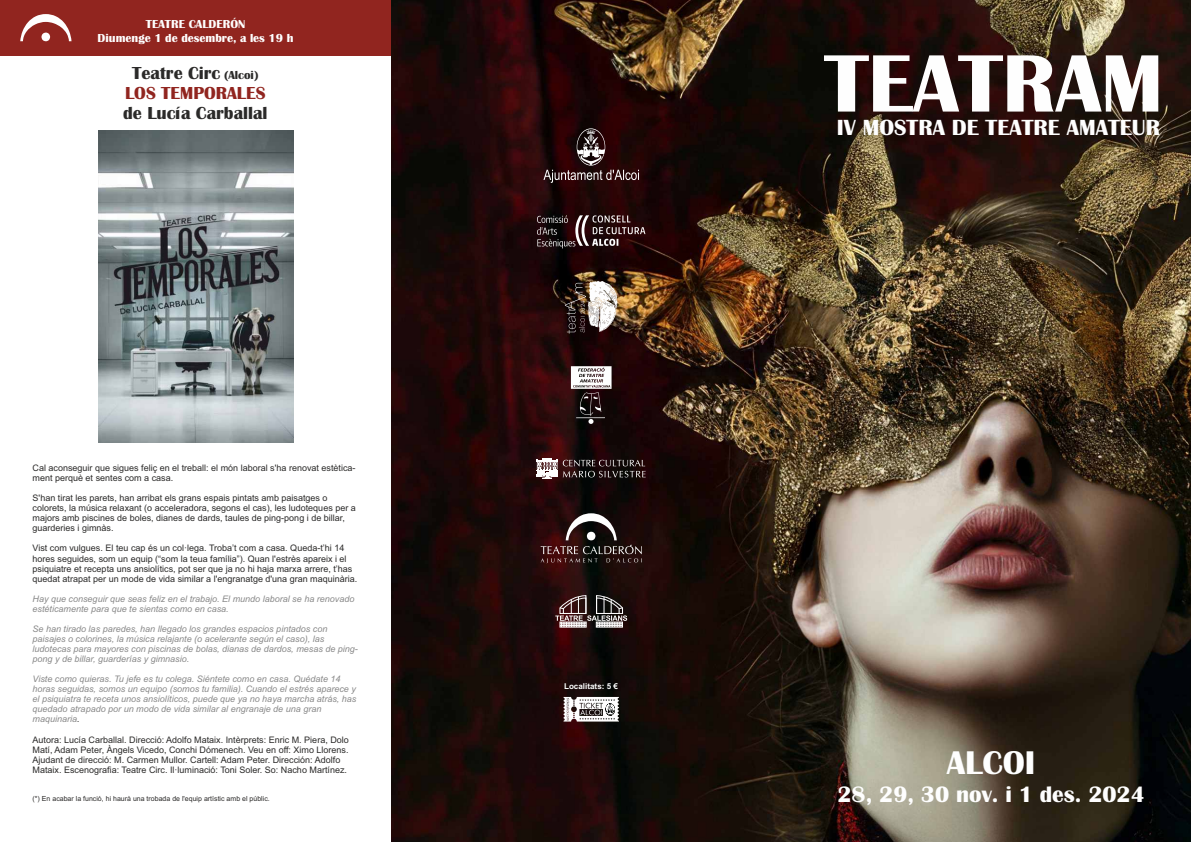
<style>
.page{position:relative;width:1191px;height:842px;background:#fff}
.page>*{position:absolute;margin:0;border:0;box-sizing:border-box;transform-origin:0 0}
.t1{font:700 84.2px "Britannic";color:#fefefe}
.t2{font:700 34px "Britannic";color:#fefefe}
.t3{font:700 23.1px "Britannic";color:#fefefe}
.t4{font:700 22.7px "Britannic";color:#fefefe}
.t5{font:700 18px/19.9px "Britannic";color:#91251f;text-align:center}
.t6{font:700 18px "Britannic";color:#2b2a29}
.t7{font:700 12px/13.3px "Britannic";color:#fefefe;text-align:center}
.t8{font:9px/10.1px "Arial";color:#2b2a29}
.t9{font:italic 9px/10.1px "Arial";color:#898989}
.t10{font:700 8.1px "Arial";color:#fefefe}
.t11{font:7px "Arial";color:#2b2a29}
.t12{font:300 5.6px "Futura BT";color:#fefefe}
.s1{color:#2b2a29}
.s2{font-size:12px;color:#2b2a29}
</style>
<div class="page">
<div style="left:0;top:0;width:400px;height:56px;background:#91251f"></div>
<img style="left:391px;top:0;width:800px;height:842px">
<svg style="left:563px;top:697px;width:56px;height:24px"></svg>
<svg style="left:565px;top:281px;width:52px;height:53px"></svg>
<svg style="left:543px;top:128px;width:96px;height:55px;background:#3c2223"></svg>
<svg style="left:540px;top:513px;width:102px;height:50px;background:#402c2b"></svg>
<svg style="left:537px;top:215px;width:108px;height:33px;background:#483435"></svg>
<svg style="left:571px;top:366px;width:40px;height:58px"></svg>
<img style="left:98px;top:131px;width:195px;height:311px">
<svg style="left:555px;top:595px;width:72px;height:32px;background:#5d4f4e"></svg>
<div style="left:596px;top:622px;width:26px;height:5px;border:1px solid #fefefe"></div>
<svg style="left:537px;top:458px;width:108px;height:21px;background:#544646"></svg>
<svg style="left:20px;top:14px;width:51px;height:27px"></svg>
<h3 class="t7" style="left:98px;top:19px;width:197px">TEATRE CALDERÓN<br>Diumenge 1 de desembre, a les 19 h</h3>
<h3 class="t5" style="left:125px;top:65px;width:142px"><span class="s1">Teatre Circ</span> <span class="s2">(Alcoi)<br></span>LOS TEMPORALES</h3>
<h3 class="t6" style="left:123px;top:107px;width:146px">de Lucía Carballal</h3>
<p class="t8" style="left:33px;top:464px;width:324px">Cal aconseguir que sigues feliç en el treball: el món laboral s'ha renovat estètica&shy;ment perquè et sentes com a casa.</p>
<p class="t8" style="left:33px;top:494px;width:325px">S'han tirat les parets, han arribat els grans espais pintats amb paisatges o colorets, la música relaxant (o acceleradora, segons el cas), les ludoteques per a majors amb piscines de boles, dianes de dards, taules de ping-pong i de billar, guarderies i gimnàs.</p>
<p class="t8" style="left:33px;top:544px;width:326px">Vist com vulgues. El teu cap és un col·lega. Troba’t com a casa. Queda-t’hi 14 hores seguides, som un equip (“som la teua família”). Quan l'estrès apareix i el psiquiatre et recepta uns ansiolítics, pot ser que ja no hi haja marxa arrere, t’has quedat atrapat per un mode de vida similar a l'engranatge d'una gran maquinària.</p>
<p class="t9" style="left:33px;top:594px;width:323px">Hay que conseguir que seas feliz en el trabajo. El mundo laboral se ha renovado estéticamente para que te sientas como en casa.</p>
<p class="t9" style="left:33px;top:624px;width:327px">Se han tirado las paredes, han llegado los grandes espacios pintados con paisajes o colorines, la música relajante (o acelerante según el caso), las ludotecas para mayores con piscinas de bolas, dianas de dardos, mesas de ping&shy;pong y de billar, guarderías y gimnasio.</p>
<p class="t9" style="left:33px;top:675px;width:325px">Viste como quieras. Tu jefe es tu colega. Siéntete como en casa. Quédate 14 horas seguidas, somos un equipo (somos tu familia). Cuando el estrés aparece y el psiquiatra te receta unos ansiolíticos, puede que ya no haya marcha atrás, has quedado atrapado por un modo de vida similar al engranaje de una gran maquinaria<span class="s1">.</span></p>
<p class="t8" style="left:33px;top:735px;width:318px">Autora: Lucía Carballal. Direcció: Adolfo Mataix. Intèrprets: Enric M. Piera, Dolo Matí, Adam Peter, Àngels Vicedo, Conchi Dómenech. Veu en off: Ximo Llorens.<br>Ajudant de direcció: M. Carmen Mullor. Cartell: Adam Peter. Dirección: Adolfo Mataix. Escenografia: Teatre Circ. Il·luminació: Toni Soler. So: Nacho Martínez.</p>
<p class="t11" style="left:33px;top:796px;width:239px">(*) En acabar la funció, hi haurà una trobada de l'equip artístic amb el públic.</p>
<p class="t12" style="left:580px;top:314px;width:14px;rotate:-90deg">2024</p>
<p class="t10" style="left:564px;top:683px;width:55px">Localitats: 5 €</p>
<h1 class="t1" style="left:824px;top:55px;width:340px">TEATRAM</h1>
<h3 class="t4" style="left:836px;top:119px;width:325px">IV MOSTRA DE TEATRE AMATEUR</h3>
<h2 class="t2" style="left:947px;top:751px;width:90px">ALCOI</h2>
<h3 class="t3" style="left:837px;top:786px;width:309px">28, 29, 30 nov. i 1 des. 2024</h3>
</div>
